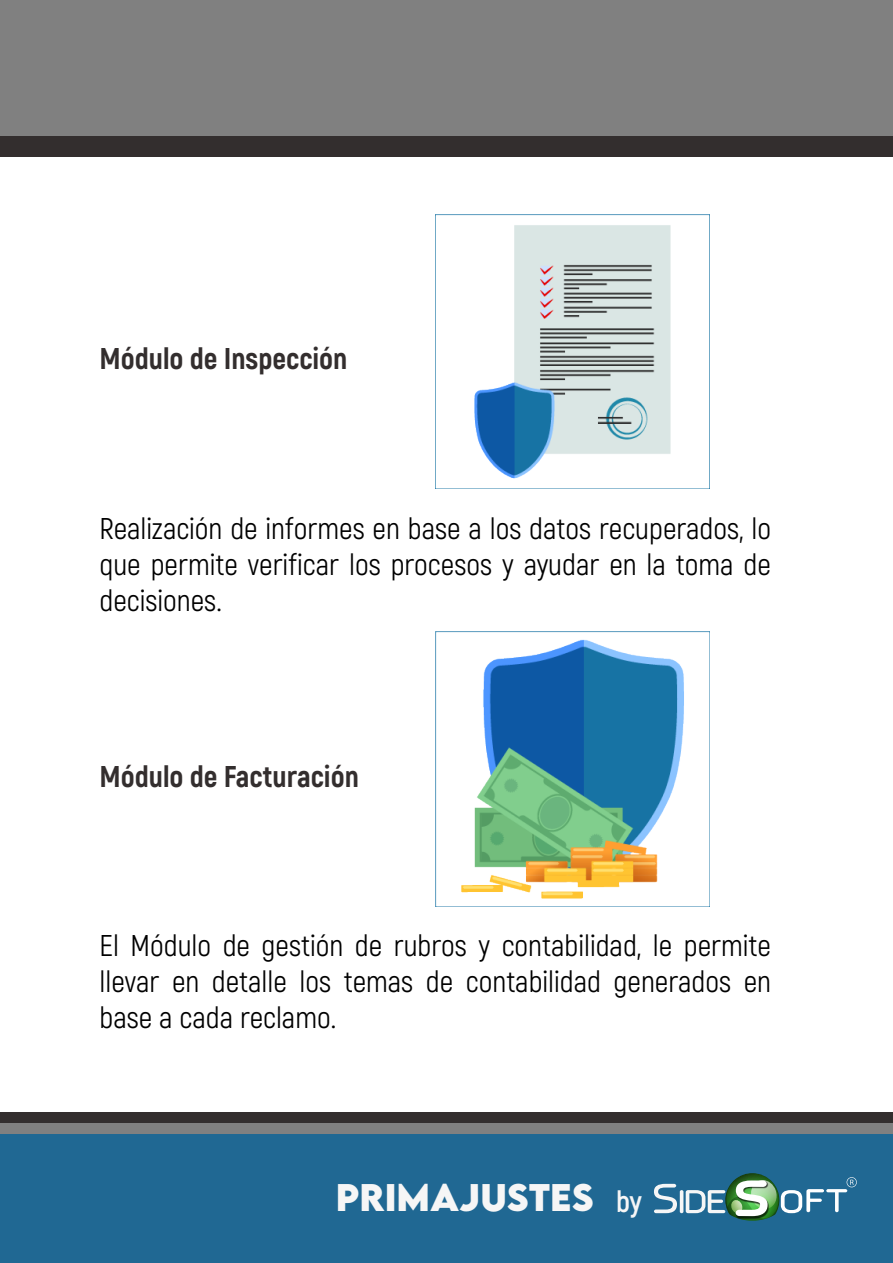
<style>
.page{position:relative;width:893px;height:1263px;background:#fff}
.page>*{position:absolute;margin:0;border:0;box-sizing:border-box;transform-origin:0 0}
.t1{font:700 34.2px "LEMONMILK";color:#f6f6f6}
.t2{font:30px/36px "Akrobat";color:#000;text-align:justify}
.t3{font:800 30px "Akrobat";color:#332e2e}
.s1{font-family:"Akrobat";font-size:30px}
</style>
<div class="page">
<img style="left:435px;top:214px;width:275px;height:274px">
<img style="left:436px;top:632px;width:274px;height:274px">
<div style="left:0;top:1112px;width:893px;height:151px;background:#332e2e"></div>
<div style="left:0;top:1123px;width:893px;height:140px;background:#808080"></div>
<div style="left:0;top:1135px;width:893px;height:128px;background:#206893"></div>
<div style="left:0;top:0;width:893px;height:136px;background:#808080"></div>
<div style="left:0;top:136px;width:893px;height:20px;background:#332e2e"></div>
<svg style="left:654px;top:1173px;width:203px;height:48px"></svg>
<p class="t3" style="left:100px;top:339px;width:249px">Módulo de Inspección</p>
<p class="t2" style="left:100px;top:510px;width:673px">Realización de informes en base a los datos recuperados, lo que permite verificar los procesos y ayudar en la toma de decisiones.</p>
<p class="t3" style="left:100px;top:757px;width:261px">Módulo de Facturación</p>
<p class="t2" style="left:100px;top:928px;width:673px">El Módulo de gestión de rubros y contabilidad, le permite llevar en detalle los temas de contabilidad generados en base a cada reclamo.</p>
<p class="t1" style="left:336px;top:1174px;width:308px">PRIMAJUSTES <span class="s1">by</span></p>
</div>
